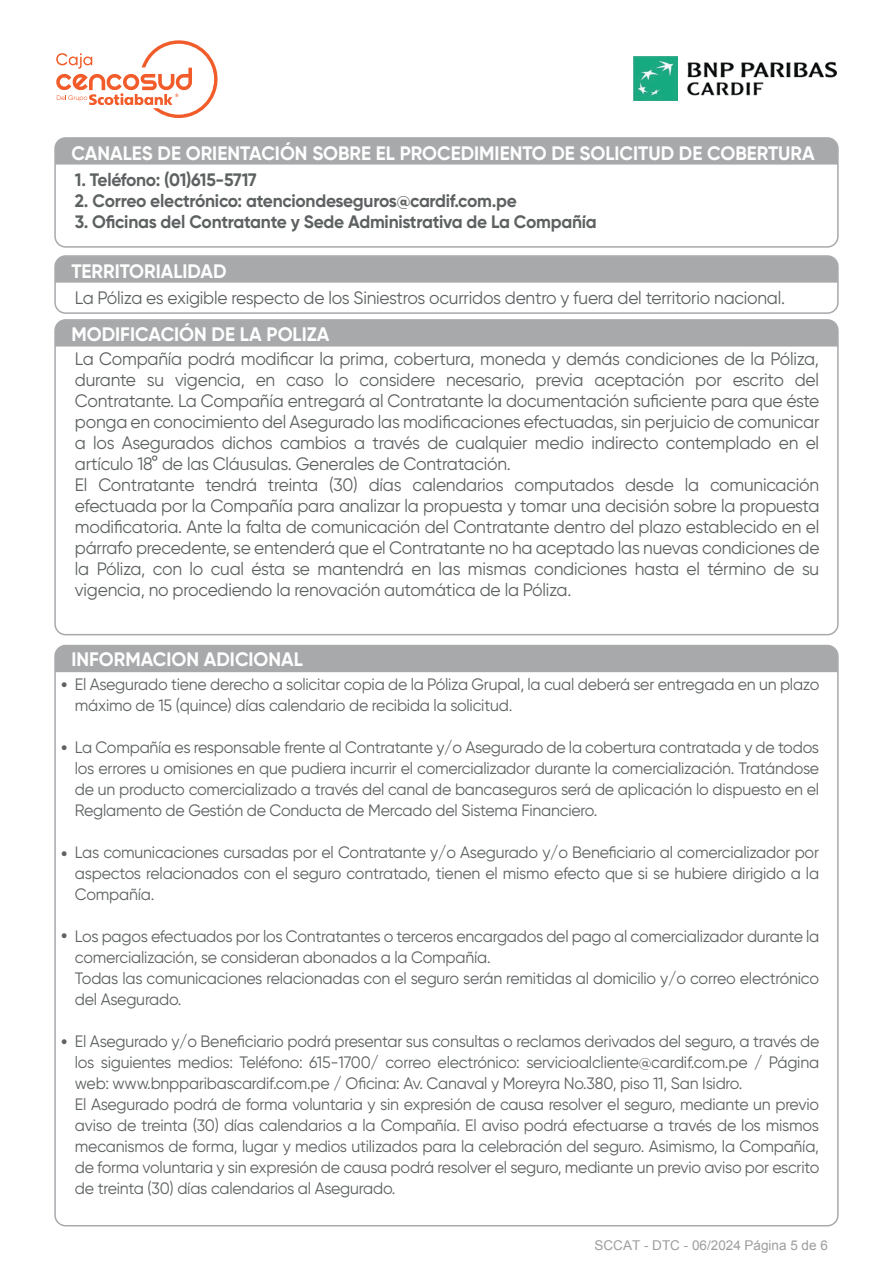
<style>
.page{position:relative;width:893px;height:1263px;background:#fff}
.page>*{position:absolute;margin:0;border:0;box-sizing:border-box;transform-origin:0 0}
.t1{font:700 19.5px "Gilroy";color:#fff}
.t2{font:18px/21px "Gilroy";letter-spacing:-.015em;color:#5d6162}
.t3{font:700 18px "Gilroy";letter-spacing:-.015em;color:#5d6162}
.t4{font:16.5px/21px "Gilroy";letter-spacing:-.015em;color:#5d6162;text-align:justify}
.s1{font-weight:700;font-size:18px}
</style>
<div class="page">
<div style="left:57px;top:140px;width:779px;height:25px;background:#a7a9ab"></div>
<div style="left:54px;top:137px;width:785px;height:111px;border:2px solid #a7a9ac;border-radius:11px"></div>
<div style="left:57px;top:258px;width:779px;height:25px;background:#a7a9ab"></div>
<div style="left:54px;top:255px;width:785px;height:59px;border:2px solid #a7a9ac;border-radius:11px"></div>
<div style="left:55px;top:320px;width:783px;height:27px;background:#a7a9ab"></div>
<div style="left:55px;top:646px;width:783px;height:26px;background:#a7a9ab"></div>
<svg style="left:56px;top:40px;width:162px;height:78px"></svg>
<img style="left:634px;top:61px;width:203px;height:87px">
<img style="left:634px;top:56px;width:44px;height:45px">
<svg style="left:595px;top:1240px;width:233px;height:13px"></svg>
<p class="t1" style="left:71px;top:140px;width:745px">CANALES DE ORIENTACIÓN SOBRE EL PROCEDIMIENTO DE SOLICITUD DE COBERTURA</p>
<p class="t3" style="left:75px;top:168px;width:183px">1. Teléfono: (01)615-5717</p>
<p class="t3" style="left:75px;top:189px;width:443px">2. Correo electrónico: atenciondeseguros@cardif.com.pe</p>
<p class="t3" style="left:75px;top:210px;width:523px">3. Oficinas del Contratante y Sede Administrativa de La Compañía</p>
<p class="t1" style="left:71px;top:259px;width:157px">TERRITORIALIDAD</p>
<p class="t2" style="left:75px;top:287px;width:712px">La Póliza es exigible respecto de los Siniestros ocurridos dentro y fuera del territorio nacional.</p>
<p class="t1" style="left:71px;top:322px;width:260px">MODIFICACIÓN DE LA POLIZA</p>
<p class="t2" style="left:75px;top:348px;width:746px">La Compañía podrá modificar la prima, cobertura, moneda y demás condiciones de la Póliza, durante su vigencia, en caso lo considere necesario, previa aceptación por escrito del Contratante. La Compañía entregará al Contratante la documentación suficiente para que éste ponga en conocimiento del Asegurado las modificaciones efectuadas, sin perjuicio de comunicar a los Asegurados dichos cambios a través de cualquier medio indirecto contemplado en el artículo 18° de las Cláusulas. Generales de Contratación.<br>El Contratante tendrá treinta (30) días calendarios computados desde la comunicación efectuada por la Compañía para analizar la propuesta y tomar una decisión sobre la propuesta modificatoria. Ante la falta de comunicación del Contratante dentro del plazo establecido en el párrafo precedente, se entenderá que el Contratante no ha aceptado las nuevas condiciones de la Póliza, con lo cual ésta se mantendrá en las mismas condiciones hasta el término de su vigencia, no procediendo la renovación automática de la Póliza.</p>
<p class="t1" style="left:71px;top:647px;width:233px">INFORMACION ADICIONAL</p>
<p class="t4" style="left:75px;top:694px;width:439px">máximo de 15 (quince) días calendario de recibida la solicitud.</p>
<p class="t4" style="left:61px;top:673px;width:760px"><span class="s1">•</span> El Asegurado tiene derecho a solicitar copia de la Póliza Grupal, la cual deberá ser entregada en un plazo</p>
<p class="t4" style="left:61px;top:736px;width:760px"><span class="s1">•</span> La Compañía es responsable frente al Contratante y/o Asegurado de la cobertura contratada y de todos</p>
<p class="t3" style="left:61px;top:843px;width:8px">•</p>
<p class="t4" style="left:75px;top:757px;width:746px">los errores u omisiones en que pudiera incurrir el comercializador durante la comercialización. Tratándose de un producto comercializado a través del canal de bancaseguros será de aplicación lo dispuesto en el Reglamento de Gestión de Conducta de Mercado del Sistema Financiero.</p>
<p class="t4" style="left:75px;top:841px;width:746px">Las comunicaciones cursadas por el Contratante y/o Asegurado y/o Beneficiario al comercializador por aspectos relacionados con el seguro contratado, tienen el mismo efecto que si se hubiere dirigido a la Compañía.</p>
<p class="t4" style="left:61px;top:925px;width:760px"><span class="s1">•</span> Los pagos efectuados por los Contratantes o terceros encargados del pago al comercializador durante la</p>
<p class="t4" style="left:75px;top:946px;width:746px;text-align:left">comercialización, se consideran abonados a la Compañía.<br>Todas las comunicaciones relacionadas con el seguro serán remitidas al domicilio y/o correo electrónico del Asegurado.</p>
<p class="t4" style="left:61px;top:1030px;width:760px"><span class="s1">•</span> El Asegurado y/o Beneficiario podrá presentar sus consultas o reclamos derivados del seguro, a través de</p>
<p class="t4" style="left:75px;top:1051px;width:746px;text-align:left">los siguientes medios: Teléfono: 615-1700/ correo electrónico: servicioalcliente@cardif.com.pe / Página web: www.bnpparibascardif.com.pe / Oficina: Av. Canaval y Moreyra No.380, piso 11, San Isidro.<br>El Asegurado podrá de forma voluntaria y sin expresión de causa resolver el seguro, mediante un previo aviso de treinta (30) días calendarios a la Compañía. El aviso podrá efectuarse a través de los mismos mecanismos de forma, lugar y medios utilizados para la celebración del seguro. Asimismo, la Compañía, de forma voluntaria y sin expresión de causa podrá resolver el seguro, mediante un previo aviso por escrito de treinta (30) días calendarios al Asegurado.</p>
</div>
